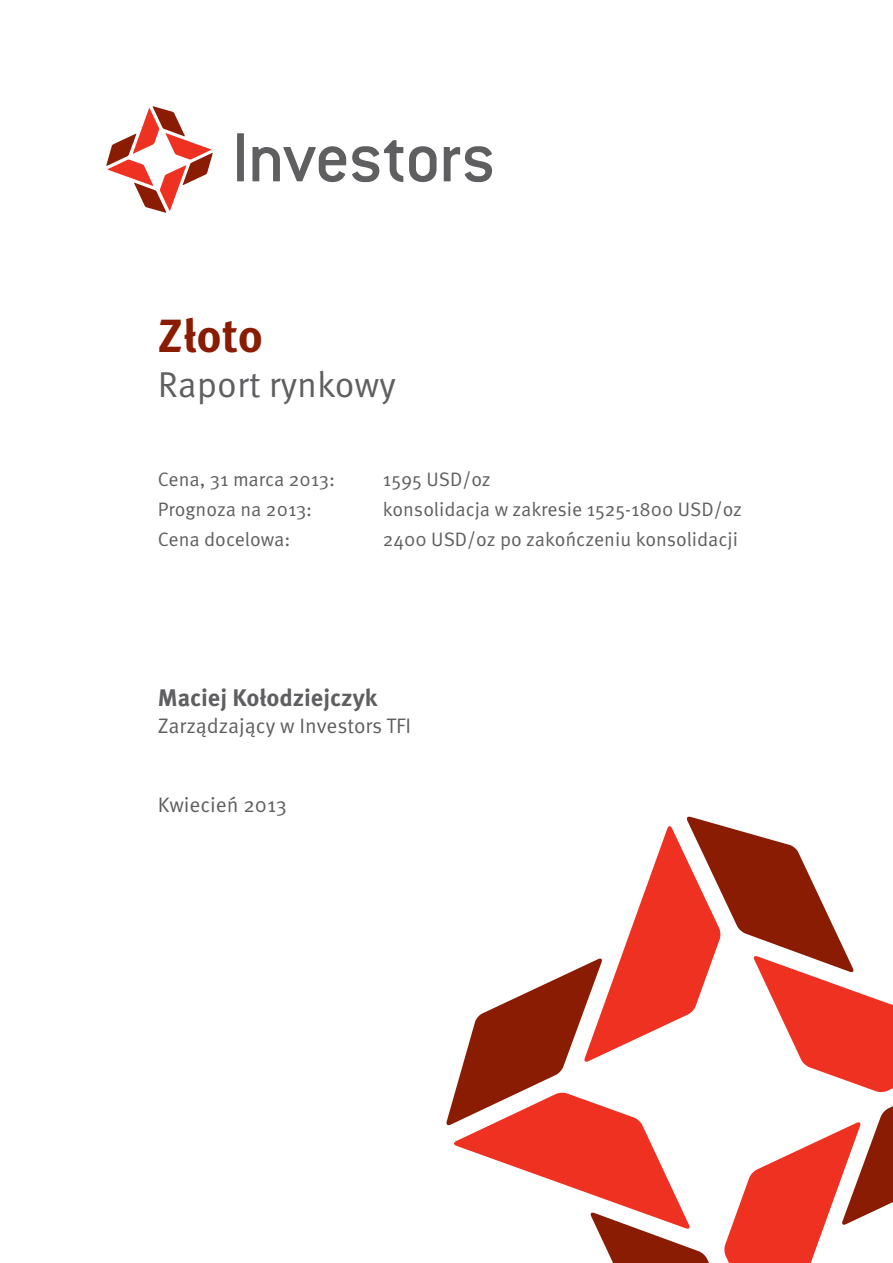
<style>
.page{position:relative;width:893px;height:1263px;background:#fff}
.page>*{position:absolute;margin:0;border:0;box-sizing:border-box;transform-origin:0 0}
.t1{font:700 46.5px "Meta Pro";color:#891c02}
.t2{font:36px "Meta Pro";color:#5f5f62}
.t3{font:700 24px "Meta Pro";color:#5f5f62}
.t4{font:21px "Meta Pro";letter-spacing:-.005em;color:#5f5f62}
.t5{font:19.5px "Meta Pro";color:#5f5f62}
</style>
<div class="page">
<div style="left:237px;top:133px;width:7px;height:48px;background:#5f5f62"></div>
<svg style="left:252px;top:146px;width:94px;height:36px"></svg>
<svg style="left:352px;top:140px;width:51px;height:42px"></svg>
<svg style="left:409px;top:146px;width:28px;height:36px"></svg>
<svg style="left:444px;top:146px;width:48px;height:36px"></svg>
<svg style="left:106px;top:106px;width:107px;height:107px"></svg>
<svg style="left:446px;top:816px;width:447px;height:447px"></svg>
<h1 class="t1" style="left:158px;top:307px;width:107px">Złoto</h1>
<h2 class="t2" style="left:158px;top:362px;width:240px">Raport rynkowy</h2>
<p class="t5" style="left:158px;top:467px;width:179px">Cena, 31 marca 2013:</p>
<p class="t5" style="left:383px;top:467px;width:109px">1595 USD/oz</p>
<p class="t5" style="left:158px;top:497px;width:156px">Prognoza na 2013:</p>
<p class="t5" style="left:383px;top:497px;width:361px">konsolidacja w zakresie 1525-1800 USD/oz</p>
<p class="t5" style="left:158px;top:527px;width:134px">Cena docelowa:</p>
<p class="t5" style="left:383px;top:527px;width:357px">2400 USD/oz po zakończeniu konsolidacji</p>
<p class="t3" style="left:158px;top:683px;width:221px">Maciej Kołodziejczyk</p>
<p class="t4" style="left:158px;top:713px;width:255px">Zarządzający w Investors TFI</p>
<p class="t4" style="left:158px;top:791px;width:130px">Kwiecień 2013</p>
</div>
